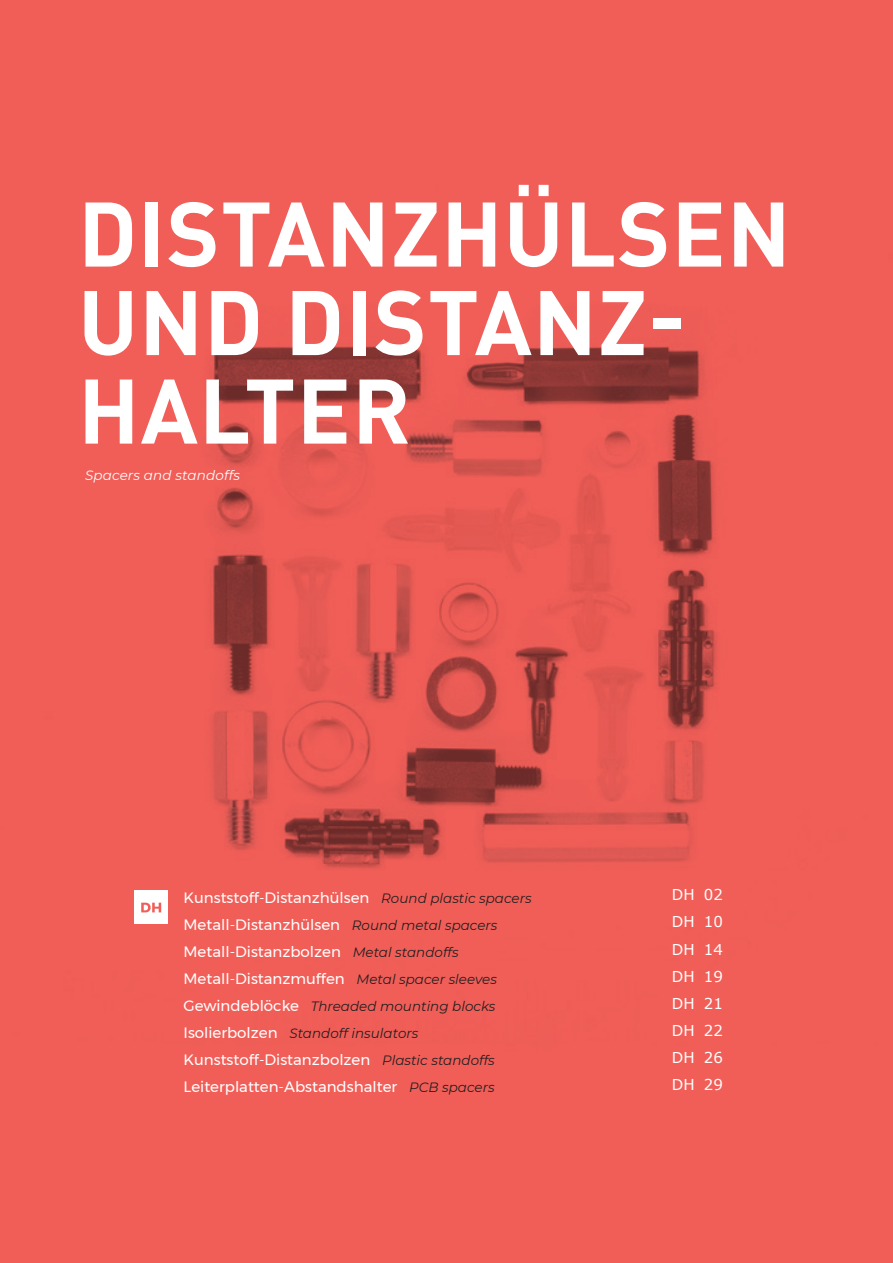
<style>
.page{position:relative;width:893px;height:1263px;background:#f15e58}
.page>*{position:absolute;margin:0;border:0;box-sizing:border-box;transform-origin:0 0}
.t1{font:700 90px/88.5px "DIN Pro";letter-spacing:.01em;color:#fff}
.t2{font:15px "Montserrat";color:#fff}
.t3{font:15px "Verdana";color:#fff}
.t4{font:italic 13.5px "Montserrat";color:#231f20}
.t5{font:italic 13.5px "Montserrat";letter-spacing:.01em;color:#fff}
.s1{font-style:italic;font-size:13.5px;color:#231f20}
.s2{font-style:normal;font-size:15px;color:#fff}
</style>
<div class="page">
<img style="left:134px;top:345px;width:583px;height:579px">
<div style="left:135px;top:891px;width:33px;height:33px;background:#fff"></div>
<svg style="left:141px;top:903px;width:20px;height:9px"></svg>
<h1 class="t1" style="left:78px;top:186px;width:714px">DISTANZHÜLSEN<br>UND DISTANZ-<br>HALTER</h1>
<p class="t5" style="left:85px;top:466px;width:156px">Spacers and standoffs</p>
<p class="t2" style="left:184px;top:886px;width:350px">Kunststoff-Distanzhülsen <span class="s1">Round plastic spacers</span></p>
<p class="t2" style="left:184px;top:913px;width:315px">Metall-Distanzhülsen <span class="s1">Round metal spacers</span></p>
<p class="t2" style="left:184px;top:940px;width:277px">Metall-Distanzbolzen <span class="s1">Metal standoffs</span></p>
<p class="t2" style="left:184px;top:967px;width:315px">Metall-Distanzmuffen <span class="s1">Metal spacer sleeves</span></p>
<p class="t4" style="left:184px;top:997px;width:313px"><span class="s2">Gewindeblöcke</span> Threaded mounting blocks</p>
<p class="t4" style="left:184px;top:1024px;width:236px"><span class="s2">Isolierbolzen</span> Standoff insulators</p>
<p class="t2" style="left:184px;top:1048px;width:313px">Kunststoff-Distanzbolzen <span class="s1">Plastic standoffs</span></p>
<p class="t2" style="left:184px;top:1075px;width:313px">Leiterplatten-Abstandshalter <span class="s1">PCB spacers</span></p>
<p class="t3" style="left:672px;top:884px;width:53px">DH 02</p>
<p class="t3" style="left:672px;top:912px;width:53px">DH 10</p>
<p class="t3" style="left:672px;top:939px;width:53px">DH 14</p>
<p class="t3" style="left:672px;top:966px;width:53px">DH 19</p>
<p class="t3" style="left:672px;top:993px;width:53px">DH 21</p>
<p class="t3" style="left:672px;top:1020px;width:53px">DH 22</p>
<p class="t3" style="left:672px;top:1047px;width:53px">DH 26</p>
<p class="t3" style="left:672px;top:1075px;width:53px">DH 29</p>
</div>
